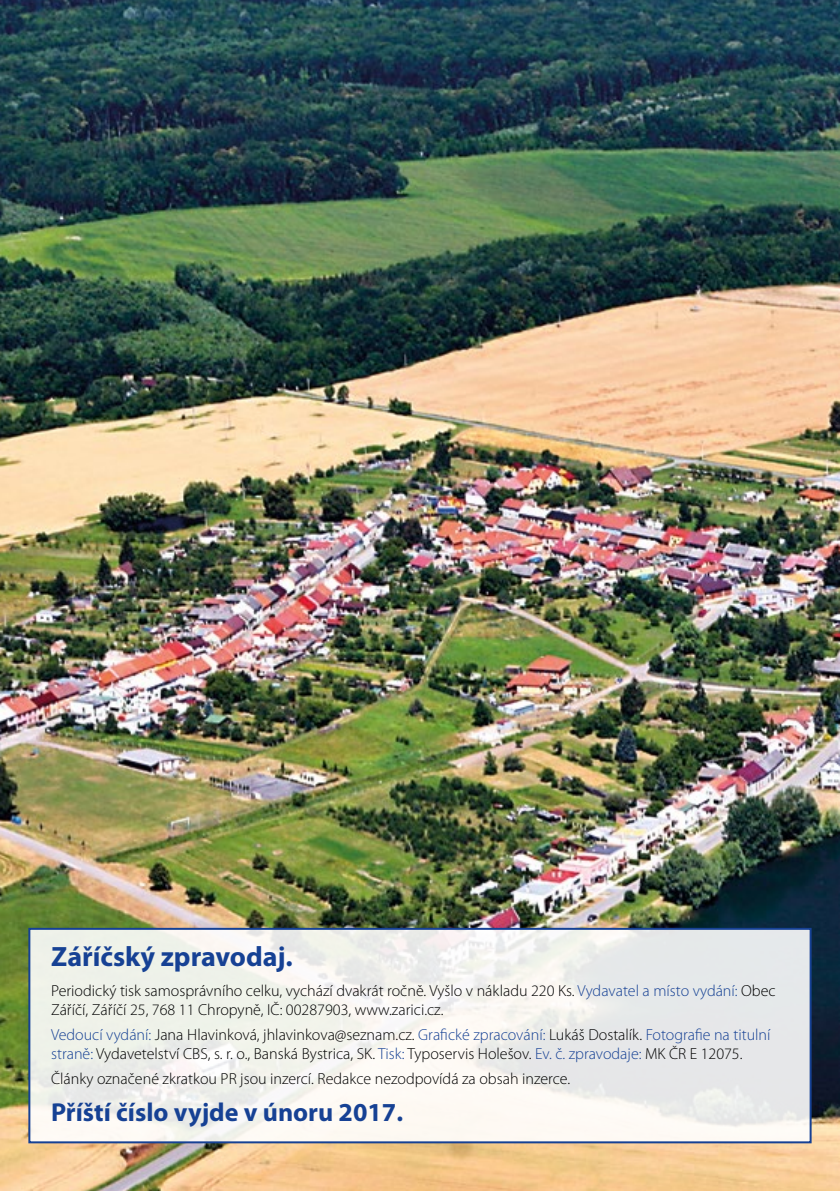
<style>
.page{position:relative;width:840px;height:1191px;background:#fff}
.page>*{position:absolute;margin:0;border:0;box-sizing:border-box;transform-origin:0 0}
.t1{font:700 28px "Myriad Pro";color:#164194}
.t2{font:700 26px "Myriad Pro";color:#164194}
.t3{font:300 16px/19.2px "Myriad Pro";color:#000}
.s1{color:#164194}
</style>
<div class="page">
<img style="left:0;top:0;width:839px;height:1191px">
<svg style="left:31px;top:930px;width:777px;height:210px"></svg>
<div style="left:28px;top:927px;width:783px;height:216px;border:2px solid #164194"></div>
<h1 class="t1" style="left:51px;top:940px;width:243px">Záříčský zpravodaj.</h1>
<p class="t3" style="left:51px;top:981px;width:725px">Periodický tisk samosprávního celku, vychází dvakrát ročně. Vyšlo v nákladu 220 Ks. <span class="s1">Vydavatel a místo vydání:</span> Obec<br>Záříčí, Záříčí 25, 768 11 Chropyně, IČ: 00287903, www.zarici.cz.</p>
<p class="t3" style="left:51px;top:1025px;width:720px"><span class="s1">Vedoucí vydání:</span> Jana Hlavinková, jhlavinkova@seznam.cz. <span class="s1">Grafické zpracování:</span> Lukáš Dostalík. <span class="s1">Fotografie na titulní straně:</span> Vydavetelství CBS, s. r. o., Banská Bystrica, SK. <span class="s1">Tisk:</span> Typoservis Holešov. <span class="s1">Ev. č. zpravodaje:</span> MK ČR E 12075.</p>
<p class="t3" style="left:51px;top:1069px;width:520px">Články označené zkratkou PR jsou inzercí. Redakce nezodpovídá za obsah inzerce.</p>
<h2 class="t2" style="left:51px;top:1097px;width:353px">Příští číslo vyjde v únoru 2017.</h2>
</div>
